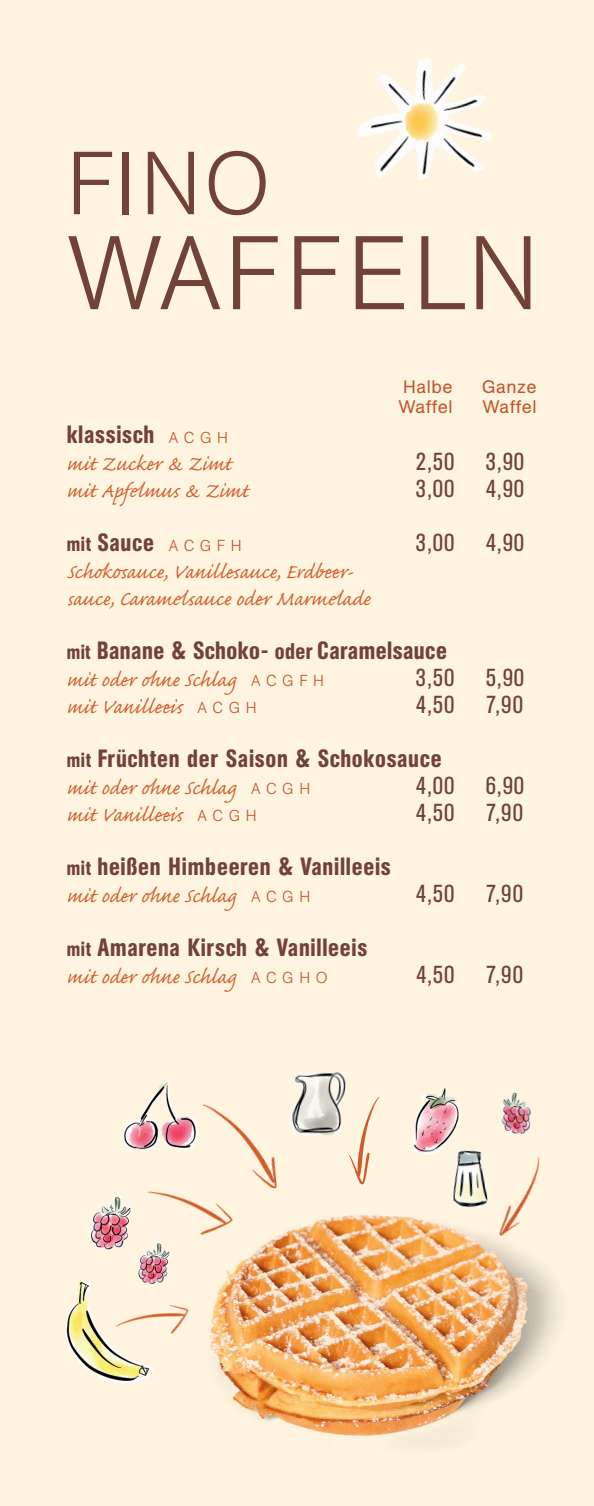
<style>
.page{position:relative;width:594px;height:1506px;background:#fff}
.page>*{position:absolute;margin:0;border:0;box-sizing:border-box;transform-origin:0 0}
.t1{font:300 103.27px "AG Buch BQ";letter-spacing:.04em;color:#724237}
.t2{font:300 88.42px "AG Buch BQ";color:#724237}
.t3{font:25.88px/27px "Caflisch Script Pro";color:#d15f31}
.t4{font:500 24.75px "AG Buch Condensed BQ";letter-spacing:.03em;color:#724237}
.t5{font:24.75px "AG Buch Condensed BQ";letter-spacing:.03em;color:#724237}
.t6{font:18px/20.2px "AG Buch BQ";letter-spacing:.03em;color:#c2562e}
.s1{font-family:"AG Buch BQ";font-weight:300;font-size:15.75px;color:#c2562e}
.s2{font-size:20.25px}
.s3{font-size:22.5px}
</style>
<div class="page">
<div style="left:0;top:0;width:593px;height:1505px;background:#fef4df"></div>
<img style="left:329px;top:43px;width:176px;height:171px">
<img style="left:136px;top:1146px;width:457px;height:330px">
<img style="left:195px;top:1086px;width:115px;height:102px">
<img style="left:142px;top:1181px;width:94px;height:64px">
<img style="left:156px;top:1294px;width:44px;height:54px">
<img style="left:458px;top:1140px;width:117px;height:114px">
<img style="left:332px;top:1085px;width:67px;height:125px">
<img style="left:89px;top:1193px;width:50px;height:62px">
<img style="left:137px;top:1240px;width:38px;height:49px">
<img style="left:489px;top:1087px;width:46px;height:55px">
<img style="left:119px;top:1074px;width:87px;height:84px">
<img style="left:408px;top:1086px;width:58px;height:69px">
<img style="left:58px;top:1280px;width:98px;height:106px">
<img style="left:279px;top:1049px;width:77px;height:99px">
<img style="left:444px;top:1143px;width:55px;height:69px">
<h2 class="t2" style="left:67px;top:131px;width:205px">FINO</h2>
<h1 class="t1" style="left:67px;top:212px;width:473px">WAFFELN</h1>
<p class="t6" style="left:398px;top:377px;width:56px">Halbe<br>Waffel</p>
<p class="t6" style="left:481px;top:377px;width:56px">Ganze<br>Waffel</p>
<p class="t4" style="left:67px;top:420px;width:162px">klassisch <span class="s1">A C G H</span></p>
<p class="t3" style="left:67px;top:452px;width:166px">mit Zucker &amp; Zimt</p>
<p class="t5" style="left:415px;top:447px;width:40px">2,50</p>
<p class="t5" style="left:485px;top:447px;width:40px">3,90</p>
<p class="t3" style="left:67px;top:479px;width:183px">mit Apfelmus &amp; Zimt</p>
<p class="t5" style="left:415px;top:474px;width:40px">3,00</p>
<p class="t5" style="left:485px;top:474px;width:40px">4,90</p>
<p class="t4" style="left:67px;top:528px;width:176px"><span class="s2">mit</span> Sauce <span class="s1">A C G F H</span></p>
<p class="t5" style="left:415px;top:528px;width:40px">3,00</p>
<p class="t5" style="left:485px;top:528px;width:40px">4,90</p>
<p class="t3" style="left:67px;top:560px;width:304px">Schokosauce, Vanillesauce, Erdbeer&shy;sauce, Caramelsauce oder Marmelade</p>
<p class="t4" style="left:67px;top:636px;width:381px"><span class="s2">mit</span> Banane &amp; Schoko- <span class="s3">oder</span> Caramelsauce</p>
<p class="t3" style="left:67px;top:668px;width:258px">mit oder ohne Schlag <span class="s1">A C G F H</span></p>
<p class="t5" style="left:415px;top:663px;width:40px">3,50</p>
<p class="t5" style="left:485px;top:663px;width:40px">5,90</p>
<p class="t3" style="left:67px;top:695px;width:191px">mit Vanilleeis <span class="s1">A C G H</span></p>
<p class="t5" style="left:415px;top:690px;width:40px">4,50</p>
<p class="t5" style="left:485px;top:690px;width:39px">7,90</p>
<p class="t4" style="left:67px;top:744px;width:376px"><span class="s2">mit</span> Früchten der Saison &amp; Schokosauce</p>
<p class="t3" style="left:67px;top:776px;width:245px">mit oder ohne Schlag <span class="s1">A C G H</span></p>
<p class="t5" style="left:415px;top:771px;width:40px">4,00</p>
<p class="t5" style="left:485px;top:771px;width:40px">6,90</p>
<p class="t3" style="left:67px;top:803px;width:191px">mit Vanilleeis <span class="s1">A C G H</span></p>
<p class="t5" style="left:415px;top:798px;width:40px">4,50</p>
<p class="t5" style="left:485px;top:798px;width:39px">7,90</p>
<p class="t4" style="left:67px;top:852px;width:325px"><span class="s2">mit</span> heißen Himbeeren &amp; Vanilleeis</p>
<p class="t3" style="left:67px;top:884px;width:245px">mit oder ohne Schlag <span class="s1">A C G H</span></p>
<p class="t5" style="left:415px;top:879px;width:40px">4,50</p>
<p class="t5" style="left:485px;top:879px;width:39px">7,90</p>
<p class="t4" style="left:67px;top:933px;width:302px"><span class="s2">mit</span> Amarena Kirsch &amp; Vanilleeis</p>
<p class="t3" style="left:67px;top:965px;width:262px">mit oder ohne Schlag <span class="s1">A C G H O</span></p>
<p class="t5" style="left:415px;top:960px;width:40px">4,50</p>
<p class="t5" style="left:485px;top:960px;width:39px">7,90</p>
</div>
